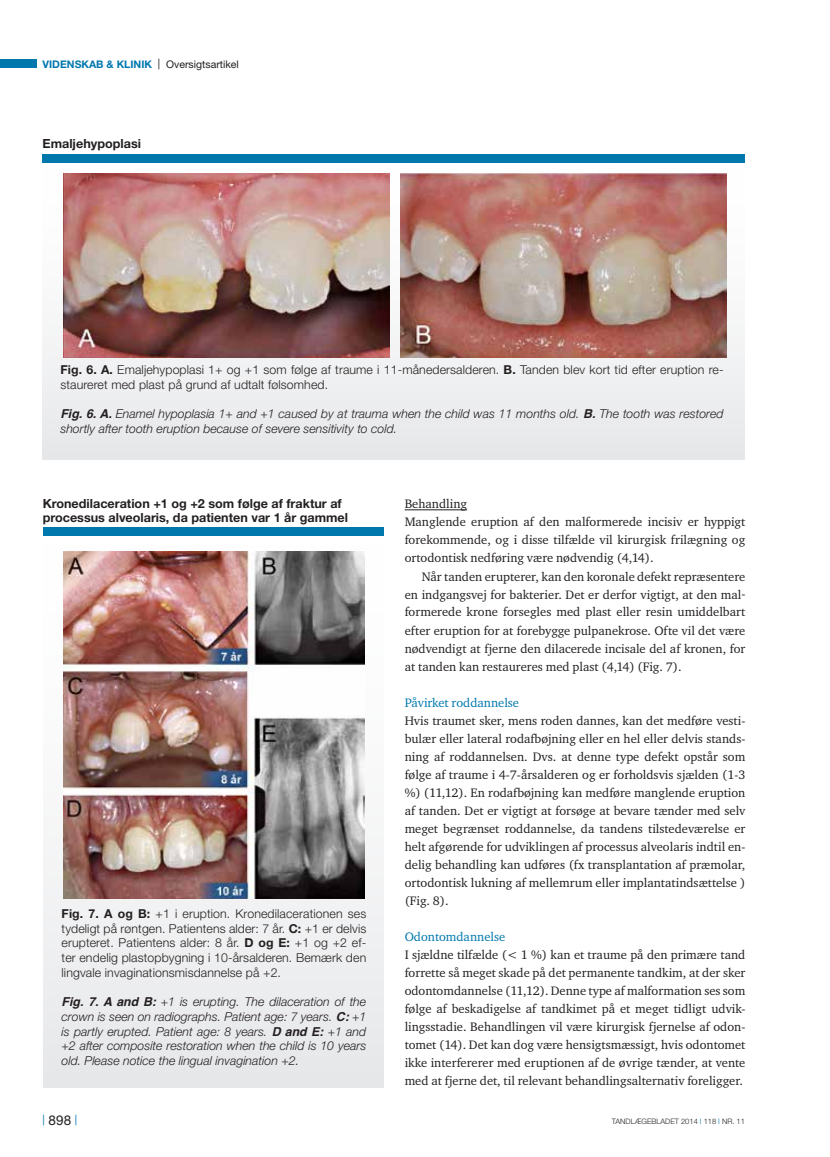
<style>
.page{position:relative;width:830px;height:1157px;background:#fff}
.page>*{position:absolute;margin:0;border:0;box-sizing:border-box;transform-origin:0 0}
.t1{font:13.5px "Helvetica Neue";color:#231f20}
.t2{font:12.6px/18px "Charter ITC";color:#231f20;text-align:justify}
.t3{font:700 12.6px/13.2px "Helvetica Neue";color:#231f20}
.t4{font:12.6px "Charter ITC";color:#0078ae}
.t5{font:italic 300 12.3px/14.7px "Helvetica Neue";color:#231f20;text-align:justify}
.t6{font:300 12.3px/14.7px "Helvetica Neue";letter-spacing:.01em;color:#231f20;text-align:justify}
.t7{font:700 10.5px "Helvetica Neue";color:#0078ae}
.t8{font:300 7.5px "Helvetica Neue";color:#231f20}
.s1{font-family:"Helvetica Neue LT Std";font-weight:400;color:#231f20}
.s2{font-weight:400;color:#231f20}
.s3{font-weight:700}
.s4{font-family:"Helvetica";font-weight:700}
.s5{font-weight:400;color:#0078ae}
</style>
<div class="page">
<div style="left:0;top:60px;width:37px;height:8px;background:#0078ae"></div>
<hr style="left:404px;top:509px;width:63px;height:1px;background:#231f20">
<div style="left:43px;top:536px;width:340px;height:551px;background:linear-gradient(to bottom,#fff,#e7e8ea)"></div>
<div style="left:43px;top:527px;width:340px;height:9px;background:#0078ae"></div>
<img style="left:63px;top:552px;width:301px;height:346px">
<div style="left:43px;top:163px;width:702px;height:296px;background:linear-gradient(to bottom,#faf5f4,#e6e8e9)"></div>
<div style="left:43px;top:154px;width:702px;height:9px;background:#0078ae"></div>
<img style="left:63px;top:173px;width:326px;height:185px">
<img style="left:400px;top:173px;width:325px;height:185px">
<p class="t7" style="left:43px;top:58px;width:198px">videnskab &amp; klinik <span class="s1">|</span> <span class="s2">Oversigtsartikel</span></p>
<p class="t3" style="left:43px;top:137px;width:100px">Emaljehypoplasi</p>
<p class="t6" style="left:60px;top:362px;width:664px"><span class="s3">Fig. 6. A.</span> Emaljehypoplasi 1+ og +1 som følge af traume i 11-månedersalderen. <span class="s3">B.</span> Tanden blev kort tid efter eruption re&shy;staureret med plast på grund af udtalt følsomhed.</p>
<p class="t5" style="left:60px;top:406px;width:664px"><span class="s4">Fig. 6. A.</span> Enamel hypoplasia 1+ and +1 caused by at trauma when the child was 11 months old. <span class="s4">B.</span> The tooth was restored shortly after tooth eruption because of severe sensitivity to cold.</p>
<p class="t3" style="left:43px;top:497px;width:307px">Kronedilaceration +1 og +2 som følge af fraktur af processus alveolaris, da patienten var 1 år gammel</p>
<p class="t6" style="left:62px;top:906px;width:306px"><span class="s3">Fig. 7. A og B:</span> +1 i eruption. Kronedilacerationen ses tydeligt på røntgen. Patientens alder: 7 år. <span class="s3">C:</span> +1 er delvis erupteret. Patientens alder: 8 år. <span class="s3">D og E:</span> +1 og +2 ef&shy;ter endelig plastopbygning i 10-årsalderen. Bemærk den lingvale invaginationsmisdannelse på +2.</p>
<p class="t5" style="left:62px;top:994px;width:306px"><span class="s4">Fig. 7. A and B:</span> +1 is erupting. The dilaceration of the crown is seen on radiographs. Patient age: 7 years. <span class="s4">C:</span> +1 is partly erupted. Patient age: 8 years. <span class="s4">D and E:</span> +1 and +2 after composite restoration when the child is 10 years old. Please notice the lingual invagination +2.</p>
<p class="t2" style="left:404px;top:495px;width:342px;text-align:left">Behandling<br>Manglende eruption af den malformerede incisiv er hyppigt forekommende, og i disse tilfælde vil kirurgisk frilægning og ortodontisk nedføring være nødvendig (4,14).</p>
<p class="t2" style="left:404px;top:567px;width:342px;text-indent:17px">Når tanden erupterer, kan den koronale defekt repræsentere en indgangsvej for bakterier. Det er derfor vigtigt, at den mal&shy;formerede krone forsegles med plast eller resin umiddelbart efter eruption for at forebygge pulpanekrose. Ofte vil det være nødvendigt at fjerne den dilacerede incisale del af kronen, for at tanden kan restaureres med plast (4,14) (Fig. 7).</p>
<p class="t4" style="left:404px;top:694px;width:116px">Påvirket roddannelse</p>
<p class="t2" style="left:404px;top:711px;width:342px">Hvis traumet sker, mens roden dannes, kan det medføre vesti&shy;bulær eller lateral rodafbøjning eller en hel eller delvis stands&shy;ning af roddannelsen. Dvs. at denne type defekt opstår som følge af traume i 4-7-årsalderen og er forholdsvis sjælden (1-3 %) (11,12). En rodafbøjning kan medføre manglende eruption af tanden. Det er vigtigt at forsøge at bevare tænder med selv meget begrænset roddannelse, da tandens tilstedeværelse er helt afgørende for udviklingen af processus alveolaris indtil en&shy;delig behandling kan udføres (fx transplantation af præmolar, ortodontisk lukning af mellemrum eller implantatindsættelse ) (Fig. 8).</p>
<p class="t4" style="left:404px;top:928px;width:102px">Odontomdannelse</p>
<p class="t2" style="left:404px;top:945px;width:342px">I sjældne tilfælde (&lt; 1 %) kan et traume på den primære tand forrette så meget skade på det permanente tandkim, at der sker odontomdannelse (11,12). Denne type af malformation ses som følge af beskadigelse af tandkimet på et meget tidligt udvik&shy;lingsstadie. Behandlingen vil være kirurgisk fjernelse af odon&shy;tomet (14). Det kan dog være hensigtsmæssigt, hvis odontomet ikke interfererer med eruptionen af de øvrige tænder, at vente med at fjerne det, til relevant behandlingsalternativ foreligger.</p>
<p class="t1" style="left:43px;top:1112px;width:36px"><sup>|</sup> 898 <sup>|</sup></p>
<p class="t8" style="left:611px;top:1116px;width:134px">tandlægebladet 2014 <span class="s5">|</span> 118 <span class="s5">|</span> nr. 11</p>
</div>
